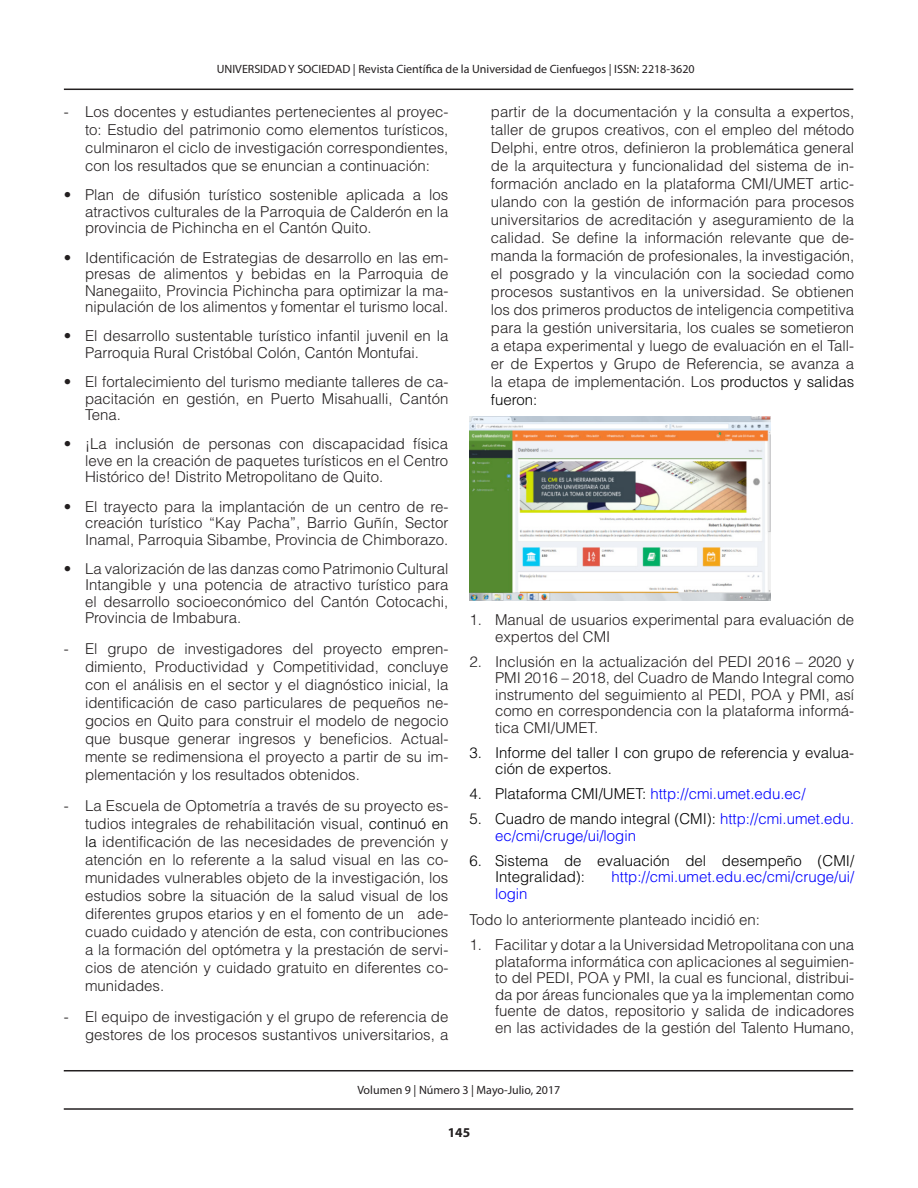
<style>
.page{position:relative;width:918px;height:1188px;background:#fff}
.page>*{position:absolute;margin:0;border:0;box-sizing:border-box;transform-origin:0 0}
.TEXTO{font:300 15px/18px "Helvetica LT Std";color:#231f20;text-align:justify}
.t1{font:300 15px/16.5px "Helvetica LT Std";color:#00f}
.t2{font:300 15px/16.5px "Helvetica LT Std";color:#000}
.t3{font:700 13.5px "Myriad Pro";color:#231f20}
.t4{font:12px "Myriad Pro";color:#231f20}
.s1{font-size:14.25px}
.s2{color:#000}
</style>
<div class="page">
<hr style="left:64px;top:89px;width:789px;height:1px;background:#231f20">
<hr style="left:64px;top:1108px;width:789px;height:2px;background:#231f20">
<hr style="left:64px;top:1070px;width:789px;height:1px;background:#231f20">
<img style="left:470px;top:417px;width:300px;height:183px">
<p class="t4" style="left:217px;top:61px;width:479px">UNIVERSIDAD Y SOCIEDAD | Revista Científica de la Universidad de Cienfuegos | ISSN: 2218-3620</p>
<p class="TEXTO" style="left:85px;top:103px;width:365px;text-indent:-21px">- Los docentes y estudiantes pertenecientes al proyec&shy;to: Estudio del patrimonio como elementos turísticos, culminaron el ciclo de investigación correspondientes, con los resultados que se enuncian a continuación:</p>
<p class="TEXTO" style="left:85px;top:187px;width:365px;line-height:16.5px;text-indent:-21px">• Plan de difusión turístico sostenible aplicada a los atractivos culturales de la Parroquia de Calderón en la provincia de Pichincha en el Cantón Quito.</p>
<p class="TEXTO" style="left:85px;top:249px;width:365px;line-height:16.5px;text-indent:-21px">• Identificación de Estrategias de desarrollo en las em&shy;presas de alimentos y bebidas en la Parroquia de Nanegaiito, Provincia Pichincha para optimizar la ma&shy;nipulación de los alimentos <span class="s1">y</span> fomentar el turismo local.</p>
<p class="TEXTO" style="left:64px;top:328px;width:386px;line-height:16.5px;text-align:center">• El desarrollo sustentable turístico infantil juvenil en la<br>Parroquia Rural Cristóbal Colón, Cantón Montufai.</p>
<p class="TEXTO" style="left:85px;top:373px;width:365px;line-height:16.5px;text-indent:-21px">• El fortalecimiento del turismo mediante talleres de ca&shy;pacitación en gestión, en Puerto Misahualli, Cantón Tena.</p>
<p class="TEXTO" style="left:85px;top:436px;width:365px;line-height:16.5px;text-indent:-21px">• ¡La inclusión de personas con discapacidad física leve en la creación de paquetes turísticos en el Centro Histórico de! Distrito Metropolitano de Quito.</p>
<p class="TEXTO" style="left:85px;top:498px;width:365px;line-height:16.5px;text-indent:-21px">• El trayecto para la implantación de un centro de re&shy;creación turístico “Kay Pacha”, Barrio Guñín, Sector Inamal, Parroquia Sibambe, Provincia de Chimborazo.</p>
<p class="TEXTO" style="left:85px;top:560px;width:365px;line-height:16.5px;text-indent:-21px">• La valorización de las danzas como Patrimonio Cultural Intangible y una potencia de atractivo turístico para el desarrollo socioeconómico del Cantón Cotocachi, Provincia de Imbabura.</p>
<p class="TEXTO" style="left:85px;top:640px;width:365px;text-indent:-21px">- El grupo de investigadores del proyecto empren&shy;dimiento, Productividad y Competitividad, concluye con el análisis en el sector y el diagnóstico inicial, la identificación de caso particulares de pequeños ne&shy;gocios en Quito para construir el modelo de negocio que busque generar ingresos y beneficios. Actual&shy;mente se redimensiona el proyecto a partir de su im&shy;plementación y los resultados obtenidos.</p>
<p class="TEXTO" style="left:85px;top:796px;width:365px;text-indent:-21px">- La Escuela de Optometría a través de su proyecto es&shy;tudios integrales de rehabilitación visual, <span class="s2">continuó en la</span> identificación de las necesidades de prevención y atención en lo referente a la salud visual en las co&shy;munidades vulnerables objeto de la investigación, los estudios sobre la situación de la salud visual de los diferentes grupos etarios y en el fomento de un ade&shy;cuado cuidado y atención de esta, con contribuciones a la formación del optómetra y la prestación de servi&shy;cios de atención y cuidado gratuito en diferentes co&shy;munidades.</p>
<p class="TEXTO" style="left:64px;top:1007px;width:386px;text-align:right">- El equipo de investigación y el grupo de referencia de gestores de los procesos sustantivos universitarios, a</p>
<p class="TEXTO" style="left:491px;top:103px;width:365px">partir de la documentación y la consulta a expertos, taller de grupos creativos, con el empleo del método Delphi, entre otros, definieron la problemática general de la arquitectura y funcionalidad del sistema de in&shy;formación anclado en la plataforma CMI/UMET artic&shy;ulando con la gestión de información para procesos universitarios de acreditación y aseguramiento de la calidad. Se define la información relevante que de&shy;manda la formación de profesionales, la investigación, el posgrado y la vinculación con la sociedad como procesos sustantivos en la universidad. Se obtienen los dos primeros productos de inteligencia competitiva para la gestión universitaria, los cuales se sometieron a etapa experimental y luego de evaluación en el Tall&shy;er de Expertos y Grupo de Referencia, se avanza a la etapa de implementación. Los <span class="s2">productos y salidas fueron:</span></p>
<p class="TEXTO" style="left:495px;top:611px;width:361px;line-height:16.5px;text-indent:-26px">1. Manual de usuarios experimental para evaluación de expertos del CMI</p>
<p class="TEXTO" style="left:495px;top:653px;width:361px;line-height:16.5px;text-indent:-26px">2. Inclusión en la actualización del PEDI 2016 – 2020 y PMI 2016 – 2018, del Cuadro de Mando Integral como instrumento del seguimiento al PEDI, POA y PMI, así como en correspondencia con la plataforma informá&shy;tica CMI/UMET.</p>
<p class="t2" style="left:495px;top:744px;width:361px;text-indent:-26px">3. Informe del taller I con grupo de referencia y evalua&shy;ción de expertos.</p>
<p class="t1" style="left:470px;top:785px;width:337px"><span class="s2">4. Plataforma CMI/UMET:</span> http://cmi.umet.edu.ec/</p>
<p class="t1" style="left:495px;top:810px;width:361px;text-indent:-26px"><span class="s2">5. Cuadro de mando integral (CMI):</span> http://cmi.umet.edu. ec/cmi/cruge/ui/login</p>
<p class="t2" style="left:495px;top:852px;width:361px;text-indent:-26px">6. Sistema de evaluación del desempeño (CMI/<br>Integralidad):</p>
<p class="t1" style="left:612px;top:868px;width:244px">http://cmi.umet.edu.ec/cmi/cruge/ui/</p>
<p class="t1" style="left:495px;top:885px;width:34px">login</p>
<p class="TEXTO" style="left:470px;top:911px;width:292px">Todo lo anteriormente planteado incidió en:</p>
<p class="TEXTO" style="left:495px;top:936px;width:361px;line-height:16.5px;text-indent:-26px">1. Facilitar y dotar a la Universidad Metropolitana con una plataforma informática con aplicaciones al seguimien&shy;to del PEDI, POA y PMI, la cual es funcional, distribui&shy;da por áreas funcionales que ya la implementan como fuente de datos, repositorio y salida de indicadores en las actividades de la gestión del Talento Humano,</p>
<p class="t4" style="left:357px;top:1083px;width:205px">Volumen 9 | Número 3 | Mayo-Julio, 2017</p>
<p class="t3" style="left:448px;top:1124px;width:24px">145</p>
</div>
